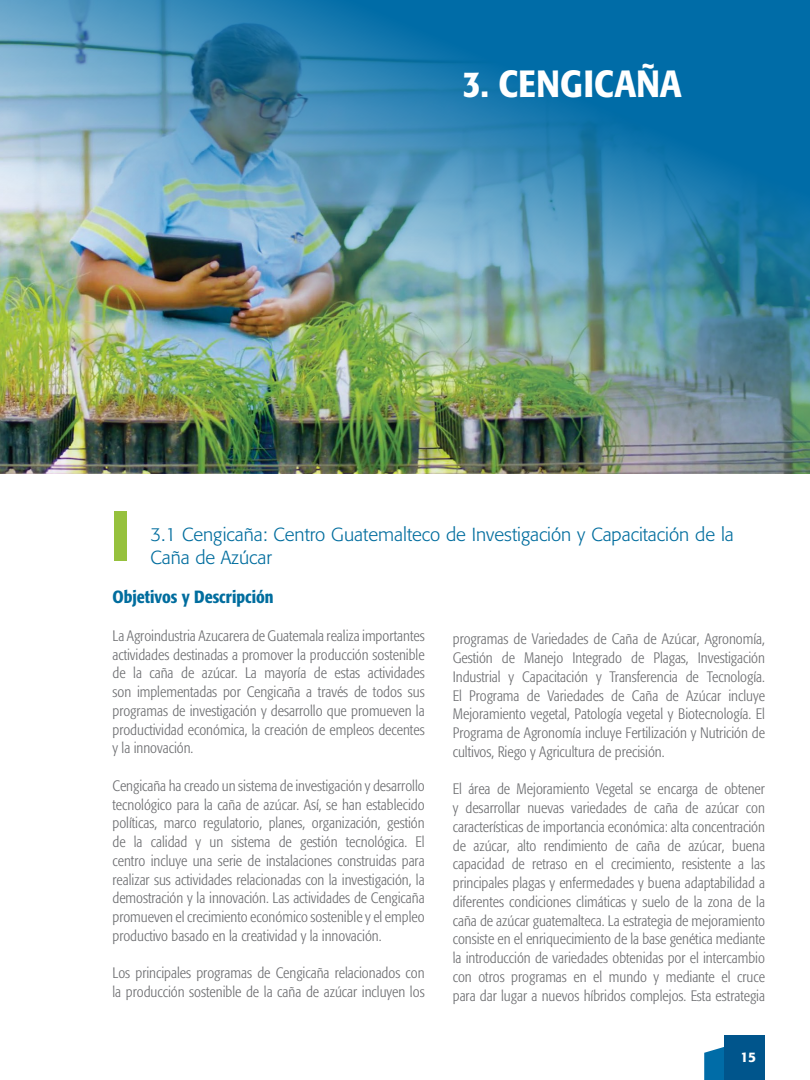
<style>
.page{position:relative;width:810px;height:1080px;background:#fff}
.page>*{position:absolute;margin:0;border:0;box-sizing:border-box;transform-origin:0 0}
.t1{font:500 condensed 37.5px "Formata";letter-spacing:.01em;color:#fff}
.t2{font:300 18.75px/22.5px "Formata";color:#006d9e}
.t3{font:500 condensed 17.5px "Formata";color:#006d9e}
.t4{font:300 condensed 15px/18.8px "Formata";color:#6d6e71;text-align:justify}
.t5{font:500 13.75px "Formata";color:#fff}
</style>
<div class="page">
<svg style="left:704px;top:1047px;width:20px;height:33px"></svg>
<div style="left:724px;top:1035px;width:41px;height:45px;background:#00558c"></div>
<img style="left:0;top:0;width:810px;height:474px">
<div style="left:115px;top:511px;width:12px;height:50px;background:#96c13d"></div>
<h1 class="t1" style="left:463px;top:61px;width:221px">3. CENGICAÑA</h1>
<p class="t2" style="left:150px;top:524px;width:585px">3.1 Cengicaña: Centro Guatemalteco de Investigación y Capacitación de la<br>Caña de Azúcar</p>
<p class="t3" style="left:112px;top:587px;width:163px">Objetivos y Descripción</p>
<p class="t4" style="left:112px;top:627px;width:314px">La Agroindustria Azucarera de Guatemala realiza importantes actividades destinadas a promover la producción sostenible de la caña de azúcar. La mayoría de estas actividades son implementadas por Cengicaña a través de todos sus programas de investigación y desarrollo que promueven la productividad económica, la creación de empleos decentes y la innovación.</p>
<p class="t4" style="left:112px;top:777px;width:314px">Cengicaña ha creado un sistema de investigación y desarrollo tecnológico para la caña de azúcar. Así, se han establecido políticas, marco regulatorio, planes, organización, gestión de la calidad y un sistema de gestión tecnológica. El centro incluye una serie de instalaciones construidas para realizar sus actividades relacionadas con la investigación, la demostración y la innovación. Las actividades de Cengicaña promueven el crecimiento económico sostenible y el empleo productivo basado en la creatividad y la innovación.</p>
<p class="t4" style="left:112px;top:964px;width:314px">Los principales programas de Cengicaña relacionados con la producción sostenible de la caña de azúcar incluyen los</p>
<p class="t4" style="left:453px;top:630px;width:314px">programas de Variedades de Caña de Azúcar, Agronomía, Gestión de Manejo Integrado de Plagas, Investigación Industrial y Capacitación y Transferencia de Tecnología.<br>El Programa de Variedades de Caña de Azúcar incluye Mejoramiento vegetal, Patología vegetal y Biotecnología. El Programa de Agronomía incluye Fertilización y Nutrición de cultivos, Riego y Agricultura de precisión.</p>
<p class="t4" style="left:453px;top:780px;width:314px">El área de Mejoramiento Vegetal se encarga de obtener y desarrollar nuevas variedades de caña de azúcar con características de importancia económica: alta concentración de azúcar, alto rendimiento de caña de azúcar, buena capacidad de retraso en el crecimiento, resistente a las principales plagas y enfermedades y buena adaptabilidad a diferentes condiciones climáticas y suelo de la zona de la caña de azúcar guatemalteca. La estrategia de mejoramiento consiste en el enriquecimiento de la base genética mediante la introducción de variedades obtenidas por el intercambio con otros programas en el mundo y mediante el cruce para dar lugar a nuevos híbridos complejos. Esta estrategia</p>
<p class="t5" style="left:741px;top:1049px;width:17px">15</p>
</div>
